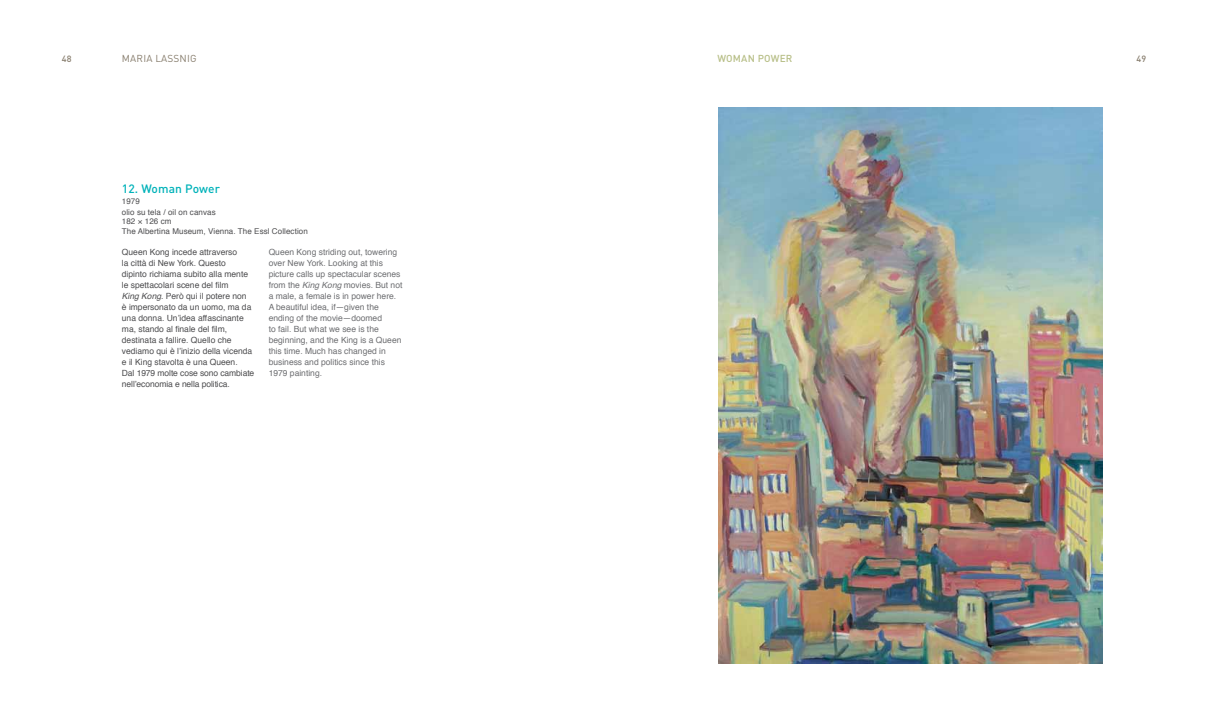
<style>
.page{position:relative;width:1208px;height:726px;background:#fff}
.page>*{position:absolute;margin:0;border:0;box-sizing:border-box;transform-origin:0 0}
.t1{font:500 12px "DIN";letter-spacing:.01em;color:#00b2b9}
.t2{font:10px "DIN";letter-spacing:.02em;color:#887e6e}
.t3{font:500 10px "DIN";letter-spacing:.02em;color:#b8bf88}
.t4{font:500 9px "DIN";color:#887e6e}
.t5{font:8.5px/11px "Helvetica";color:#4d4d4f}
.t6{font:8.5px/11px "Helvetica";color:#6d6e71}
.t7{font:8px/11px "Helvetica";letter-spacing:.01em;color:#4d4d4f}
.s1{font-style:italic}
</style>
<div class="page">
<img style="left:718px;top:107px;width:384px;height:557px">
<p class="t4" style="left:62px;top:53px;width:11px">48</p>
<p class="t2" style="left:122px;top:52px;width:76px">MARIA LASSNIG</p>
<p class="t3" style="left:717px;top:52px;width:77px">WOMAN POWER</p>
<p class="t4" style="left:1136px;top:53px;width:11px">49</p>
<h1 class="t1" style="left:122px;top:180px;width:100px">12. Woman Power</h1>
<p class="t7" style="left:122px;top:195px;width:95px">1979<br>olio su tela / oil on canvas</p>
<p class="t7" style="left:122px;top:217px;width:187px;line-height:9.6px">182 × 126 cm<br>The Albertina Museum, Vienna. The Essl Collection</p>
<p class="t5" style="left:122px;top:247px;width:134px">Queen Kong incede attraverso<br>la città di New York. Questo<br>dipinto richiama subito alla mente le spettacolari scene del film<br><span class="s1">King Kong</span>. Però qui il potere non<br>è impersonato da un uomo, ma da una donna. Un’idea affascinante ma, stando al finale del film, destinata a fallire. Quello che vediamo qui è l’inizio della vicenda e il King stavolta è una Queen.<br>Dal 1979 molte cose sono cambiate nell’economia e nella politica.</p>
<p class="t6" style="left:269px;top:247px;width:135px">Queen Kong striding out, towering over New York. Looking at this picture calls up spectacular scenes from the <span class="s1">King Kong</span> movies. But not a male, a female is in power here.<br>A beautiful idea, if—given the ending of the movie—doomed<br>to fail. But what we see is the beginning, and the King is a Queen this time. Much has changed in business and politics since this<br>1979 painting.</p>
</div>
